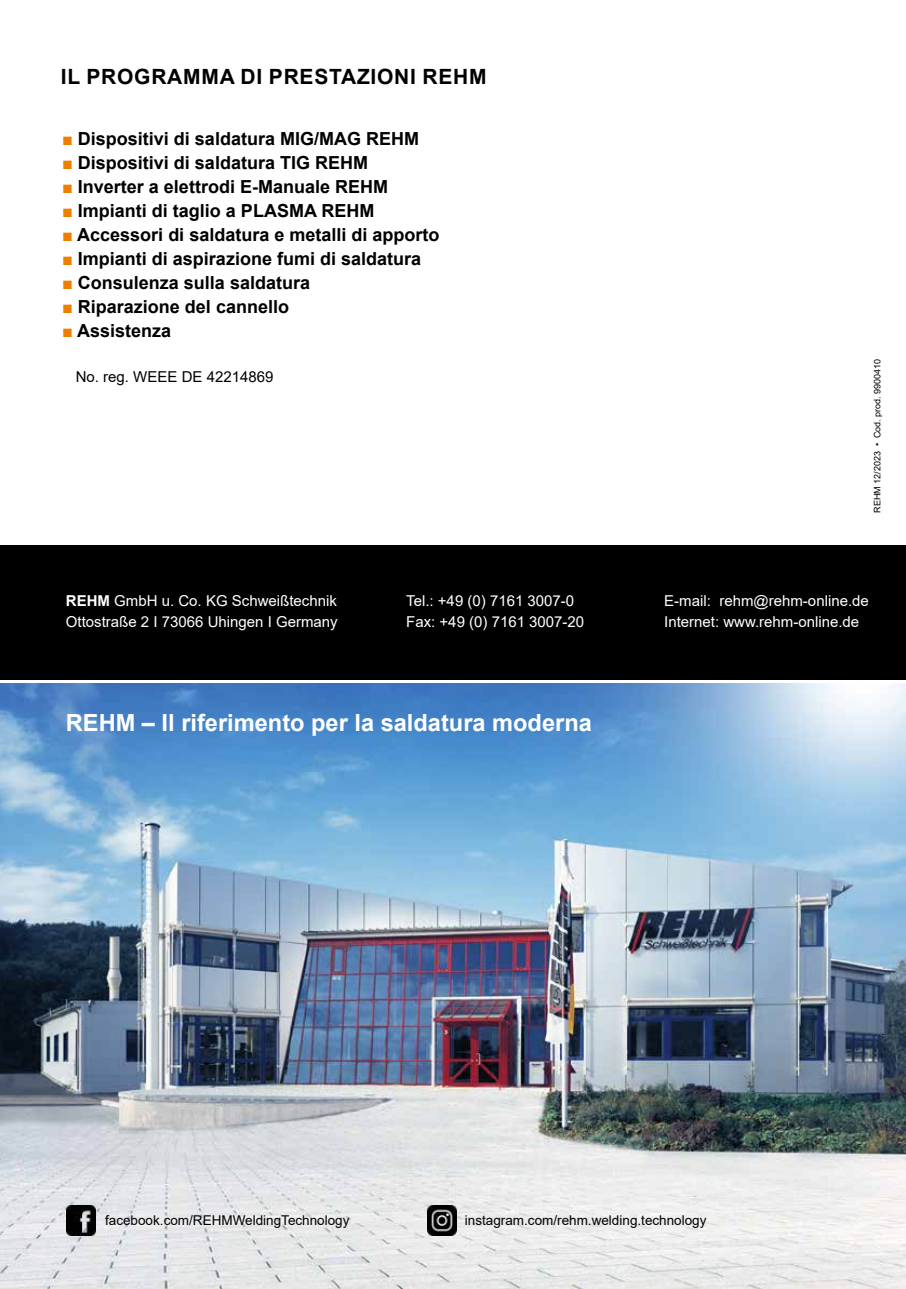
<style>
.page{position:relative;width:906px;height:1289px;background:#fff}
.page>*{position:absolute;margin:0;border:0;box-sizing:border-box;transform-origin:0 0}
.t1{font:700 23.55px "Arial";color:#fff}
.t2{font:700 21px "Arial";letter-spacing:.035em;color:#000}
.t3{font:700 18px "Arial";color:#000}
.t4{font:15px/21px "Arial";color:#fff}
.t5{font:15px "Arial";color:#000}
.t6{font:13.5px "Arial";color:#000}
.t7{font:9px "Arial";color:#000}
.s1{color:#ef7d00}
.s2{font-weight:700}
</style>
<div class="page">
<img style="left:0;top:683px;width:906px;height:605px">
<div style="left:0;top:546px;width:906px;height:134px;background:#000"></div>
<img style="left:66px;top:1205px;width:30px;height:30px">
<img style="left:427px;top:1205px;width:29px;height:30px">
<p class="t2" style="left:61px;top:61px;width:427px">IL PROGRAMMA DI PRESTAZIONI REHM</p>
<p class="t3" style="left:62px;top:126px;width:358px"><span class="s1">■</span> Dispositivi di saldatura MIG/MAG REHM</p>
<p class="t3" style="left:62px;top:150px;width:307px"><span class="s1">■</span> Dispositivi di saldatura TIG REHM</p>
<p class="t3" style="left:62px;top:174px;width:327px"><span class="s1">■</span> Inverter a elettrodi E-Manuale REHM</p>
<p class="t3" style="left:62px;top:198px;width:314px"><span class="s1">■</span> Impianti di taglio a PLASMA REHM</p>
<p class="t3" style="left:62px;top:222px;width:379px"><span class="s1">■</span> Accessori di saldatura e metalli di apporto</p>
<p class="t3" style="left:62px;top:246px;width:360px"><span class="s1">■</span> Impianti di aspirazione fumi di saldatura</p>
<p class="t3" style="left:62px;top:270px;width:249px"><span class="s1">■</span> Consulenza sulla saldatura</p>
<p class="t3" style="left:62px;top:294px;width:228px"><span class="s1">■</span> Riparazione del cannello</p>
<p class="t3" style="left:62px;top:318px;width:111px"><span class="s1">■</span> Assistenza</p>
<p class="t5" style="left:76px;top:367px;width:199px">No. reg. WEEE DE 42214869</p>
<p class="t7" style="left:871px;top:513px;width:156px;rotate:-90deg">REHM 12/2023 • Cod. prod. 9900410</p>
<p class="t4" style="left:66px;top:589px;width:273px"><span class="s2">REHM</span> GmbH u. Co. KG Schweißtechnik<br>Ottostraße 2 I 73066 Uhingen I Germany</p>
<p class="t4" style="left:406px;top:589px;width:180px">Tel.: +49 (0) 7161 3007-0<br>Fax: +49 (0) 7161 3007-20</p>
<p class="t4" style="left:664px;top:589px;width:206px">E-mail: rehm@rehm-online.de<br>Internet: www.rehm-online.de</p>
<h1 class="t1" style="left:66px;top:706px;width:527px">REHM – Il riferimento per la saldatura moderna</h1>
<p class="t6" style="left:105px;top:1211px;width:246px">facebook.com/REHMWeldingTechnology</p>
<p class="t6" style="left:465px;top:1211px;width:243px">instagram.com/rehm.welding.technology</p>
</div>
